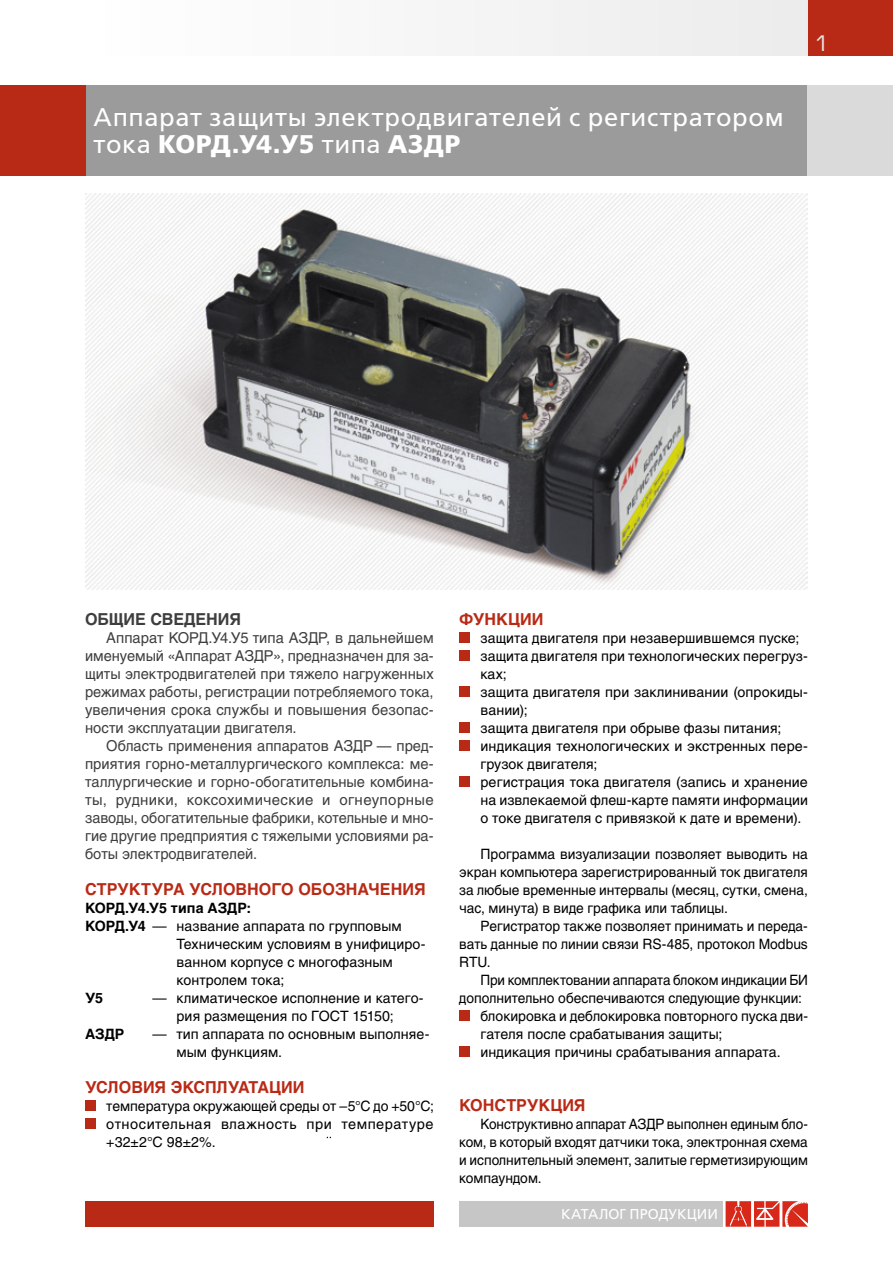
<style>
.page{position:relative;width:893px;height:1263px;background:#fff}
.page>*{position:absolute;margin:0;border:0;box-sizing:border-box;transform-origin:0 0}
.t1{font:25.5px "Free Set C";letter-spacing:.025em;color:#fff}
.t2{font:25.5px "Free Set Bold C";letter-spacing:.025em;color:#fff}
.t3{font:22.5px "Europe Extended C";color:#e6e6e6}
.t4{font:700 16.5px "AG Letterica C";color:#b92a16}
.t5{font:700 16.5px "AG Letterica C";letter-spacing:-.005em;color:#3e3e3e}
.t6{font:15px/18px "AG Letterica C";color:#3e3e3e;text-align:justify}
.t7{font:14.25px/18px "AG Letterica C";color:#000;text-align:justify}
.t8{font:14.25px/18px "AG Letterica C";color:#000;text-align:justify;scale:.95 1}
.t9{font:700 14.25px "AG Letterica C";color:#000}
.t10{font:14.25px "Free Set C";letter-spacing:.005em;color:#fff}
.s1{font-family:"Free Set C"}
.s2{font-weight:700}
</style>
<div class="page">
<div style="left:808px;top:0;width:85px;height:55px;background:#b92a16"></div>
<div style="left:85px;top:0;width:723px;height:55px;background:#f5f5f5"></div>
<div style="left:459px;top:1201px;width:263px;height:26px;background:#c6c6c6"></div>
<div style="left:85px;top:1201px;width:349px;height:26px;background:#b92a16"></div>
<svg style="left:726px;top:1201px;width:82px;height:26px;background:#e15a4e"></svg>
<div style="left:85px;top:85px;width:723px;height:90px;background:#9b9b9b"></div>
<div style="left:808px;top:85px;width:85px;height:90px;background:#dadada"></div>
<div style="left:0;top:85px;width:85px;height:90px;background:#b92a16"></div>
<img style="left:85px;top:193px;width:723px;height:396px">
<div style="left:85px;top:1100px;width:11px;height:11px;background:#b92a16"></div>
<div style="left:85px;top:1118px;width:11px;height:11px;background:#b92a16"></div>
<div style="left:459px;top:632px;width:11px;height:11px;background:#b92a16"></div>
<div style="left:459px;top:650px;width:11px;height:11px;background:#b92a16"></div>
<div style="left:459px;top:686px;width:11px;height:11px;background:#b92a16"></div>
<div style="left:459px;top:722px;width:11px;height:11px;background:#b92a16"></div>
<div style="left:459px;top:740px;width:11px;height:11px;background:#b92a16"></div>
<div style="left:459px;top:776px;width:11px;height:11px;background:#b92a16"></div>
<div style="left:459px;top:1010px;width:11px;height:11px;background:#b92a16"></div>
<div style="left:459px;top:1046px;width:11px;height:11px;background:#b92a16"></div>
<h1 class="t1" style="left:94px;top:104px;width:692px">Аппарат защиты электродвигателей с регистратором</h1>
<h1 class="t2" style="left:94px;top:130px;width:368px"><span class="s1">тока</span> КОРД.У4.У5 <span class="s1">типа</span> АЗДР</h1>
<h2 class="t3" style="left:812px;top:31px;width:21px">1</h2>
<p class="t5" style="left:85px;top:610px;width:158px">ОБЩИЕ СВЕДЕНИЯ</p>
<p class="t6" style="left:85px;top:629px;width:350px;text-indent:21px">Аппарат КОРД.У4.У5 типа АЗДР, в дальнейшем именуемый «Аппарат АЗДР», предназначен для за&shy;щиты электродвигателей при тяжело нагруженных режимах работы, регистрации потребляемого тока, увеличения срока службы и повышения безопас&shy;ности эксплуатации двигателя.</p>
<p class="t6" style="left:85px;top:737px;width:350px;text-indent:21px">Область применения аппаратов АЗДР — пред&shy;приятия горно-металлургического комплекса: ме&shy;таллургические и горно-обогатительные комбина&shy;ты, рудники, коксохимические и огнеупорные заводы, обогатительные фабрики, котельные и мно&shy;гие другие предприятия с тяжелыми условиями ра&shy;боты электродвигателей.</p>
<p class="t4" style="left:85px;top:880px;width:342px">СТРУКТУРА УСЛОВНОГО ОБОЗНАЧЕНИЯ</p>
<p class="t9" style="left:85px;top:900px;width:168px">КОРД.У4.У5 типа АЗДР:</p>
<p class="t7" style="left:85px;top:917px;width:318px"><span class="s2">КОРД.У4</span> — название аппарата по групповым</p>
<p class="t7" style="left:177px;top:935px;width:250px">Техническим условиям в унифициро-</p>
<p class="t7" style="left:177px;top:953px;width:218px">ванном корпусе с многофазным</p>
<p class="t7" style="left:177px;top:971px;width:109px">контролем тока;</p>
<p class="t9" style="left:85px;top:990px;width:20px">У5</p>
<p class="t7" style="left:153px;top:989px;width:273px;text-align:center">— климатическое исполнение и катего&shy;рия размещения по ГОСТ 15150;</p>
<p class="t9" style="left:85px;top:1026px;width:41px">АЗДР</p>
<p class="t7" style="left:177px;top:1025px;width:254px;text-indent:-24px">— тип аппарата по основным выполняе&shy;мым функциям.</p>
<p class="t4" style="left:85px;top:1078px;width:221px">УСЛОВИЯ ЭКСПЛУАТАЦИИ</p>
<p class="t7" style="left:106px;top:1097px;width:329px">температура окружающей среды от –5°С до +50°С; относительная влажность при температуре +32±2°С 98±2%.</p>
<p class="t4" style="left:459px;top:610px;width:86px">ФУНКЦИИ</p>
<p class="t7" style="left:480px;top:629px;width:329px;text-align:left">защита двигателя при незавершившемся пуске; защита двигателя при технологических перегруз&shy;ках;<br>защита двигателя при заклинивании (опрокиды&shy;вании);<br>защита двигателя при обрыве фазы питания; индикация технологических и экстренных пере&shy;грузок двигателя;<br>регистрация тока двигателя (запись и хранение на извлекаемой флеш-карте памяти информации о токе двигателя с привязкой к дате и времени).</p>
<p class="t7" style="left:459px;top:845px;width:350px;text-indent:21px">Программа визуализации позволяет выводить на экран компьютера зарегистрированный ток двигателя за любые временные интервалы (месяц, сутки, смена, час, минута) в виде графика или таблицы.</p>
<p class="t7" style="left:459px;top:917px;width:350px;text-indent:21px">Регистратор также позволяет принимать и переда&shy;вать данные по линии связи RS-485, протокол Modbus RTU.</p>
<p class="t8" style="left:480px;top:971px;width:346px">При комплектовании аппарата блоком индикации БИ</p>
<p class="t7" style="left:459px;top:989px;width:344px">дополнительно обеспечиваются следующие функции:</p>
<p class="t7" style="left:480px;top:1007px;width:329px">блокировка и деблокировка повторного пуска дви-</p>
<p class="t7" style="left:480px;top:1025px;width:243px">гателя после срабатывания защиты;</p>
<p class="t7" style="left:480px;top:1043px;width:302px">индикация причины срабатывания аппарата.</p>
<p class="t4" style="left:459px;top:1096px;width:128px">КОНСТРУКЦИЯ</p>
<p class="t8" style="left:459px;top:1115px;width:369px;text-indent:21px">Конструктивно аппарат АЗДР выполнен единым бло&shy;ком, в который входят датчики тока, электронная схема и исполнительный элемент, залитые герметизирующим компаундом.</p>
<p class="t10" style="left:561px;top:1207px;width:158px">КАТАЛОГ ПРОДУКЦИИ</p>
</div>
